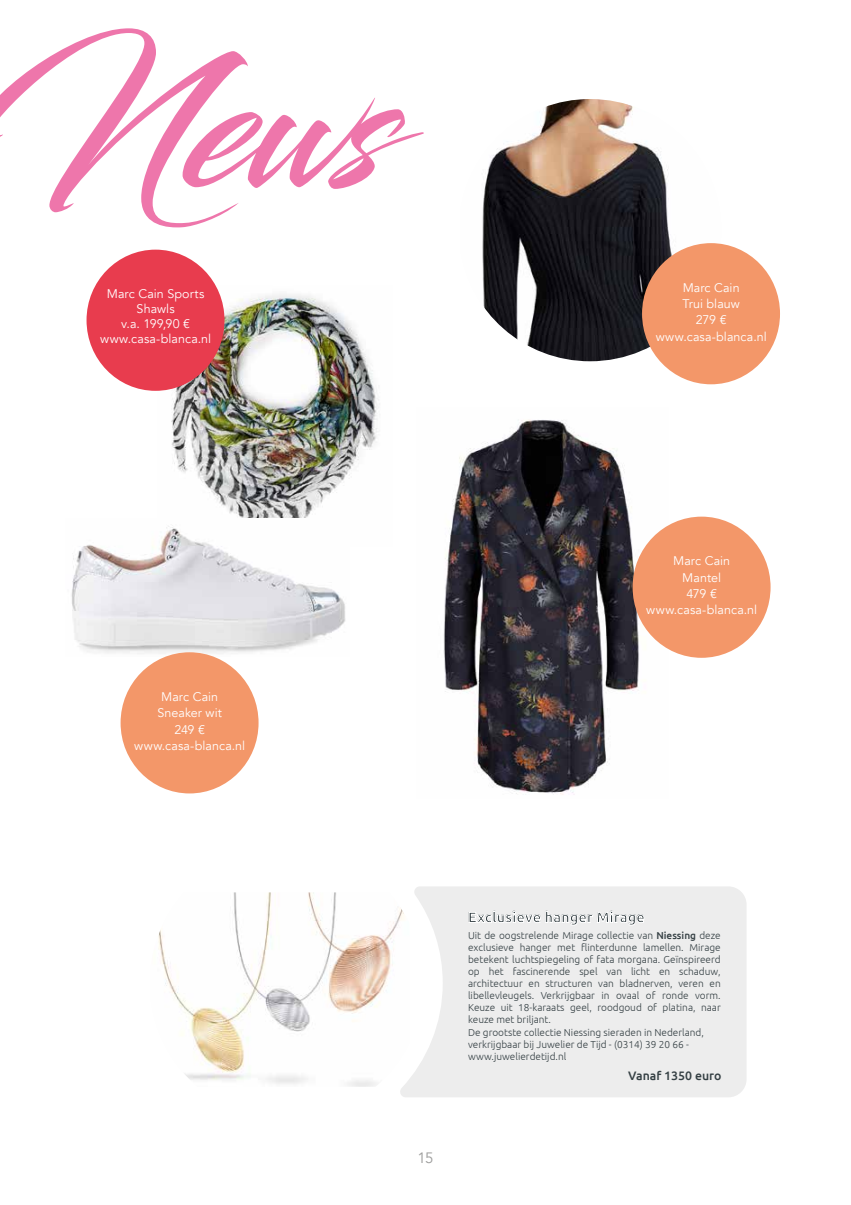
<style>
.page{position:relative;width:851px;height:1205px;background:#fff}
.page>*{position:absolute;margin:0;border:0;box-sizing:border-box;transform-origin:0 0}
.t1{font:15px "Avenir";color:#9d9d9c}
.t2{font:700 14.5px "Ubuntu";color:#354044}
.t3{font:12.5px/16.2px "Avenir";letter-spacing:.005em;color:#fff;text-align:center}
.t4{font:500 12.25px "Ubuntu";color:#354044}
.t5{font:300 10px/12px "Ubuntu";color:#354044;text-align:justify}
.s1{font-weight:500}
</style>
<div class="page">
<svg style="left:0;top:28px;width:424px;height:200px"></svg>
<img style="left:443px;top:420px;width:225px;height:375px">
<img style="left:163px;top:286px;width:216px;height:232px">
<img style="left:71px;top:526px;width:275px;height:130px">
<img style="left:482px;top:99px;width:239px;height:262px">
<div style="left:642px;top:243px;width:137px;height:141px;background:#f39769;border-radius:50%"></div>
<div style="left:120px;top:652px;width:138px;height:141px;background:#f39769;border-radius:50%"></div>
<div style="left:632px;top:517px;width:138px;height:141px;background:#f39769;border-radius:50%"></div>
<div style="left:86px;top:250px;width:138px;height:141px;background:#e83c4e;border-radius:50%"></div>
<div style="left:400px;top:886px;width:346px;height:211px;background:#ededed"></div>
<img style="left:158px;top:892px;width:252px;height:195px">
<svg style="left:469px;top:911px;width:175px;height:14px"></svg>
<p class="t3" style="left:100px;top:287px;width:112px;line-height:15px">Marc Cain Sports<br>Shawls<br>v.a. 199,90 € www.casa-blanca.nl</p>
<p class="t3" style="left:134px;top:689px;width:112px">Marc Cain<br>Sneaker wit<br>249 € www.casa-blanca.nl</p>
<p class="t3" style="left:655px;top:280px;width:112px">Marc Cain<br>Trui blauw<br>279 € www.casa-blanca.nl</p>
<p class="t3" style="left:646px;top:553px;width:112px">Marc Cain<br>Mantel<br>479 € www.casa-blanca.nl</p>
<h1 class="t1" style="left:417px;top:1149px;width:17px">15</h1>
<h2 class="t2" style="left:468px;top:908px;width:178px">Exclusieve hanger Mirage</h2>
<p class="t5" style="left:468px;top:929px;width:254px">Uit de oogstrelende Mirage collectie van <span class="s1">Niessing</span> deze exclusieve hanger met flinterdunne lamellen. Mirage betekent luchtspiegeling of fata morgana. Geïnspireerd op het fascinerende spel van licht en schaduw, architectuur en structuren van bladnerven, veren en libellevleugels. Verkrijgbaar in ovaal of ronde vorm.<br>Keuze uit 18-karaats geel, roodgoud of platina, naar keuze met briljant.</p>
<p class="t5" style="left:468px;top:1025px;width:237px;text-align:left">De grootste collectie Niessing sieraden in Nederland, verkrijgbaar bij Juwelier de Tijd - (0314) 39 20 66 - www.juwelierdetijd.nl</p>
<p class="t4" style="left:628px;top:1068px;width:95px">Vanaf 1350 euro</p>
</div>
